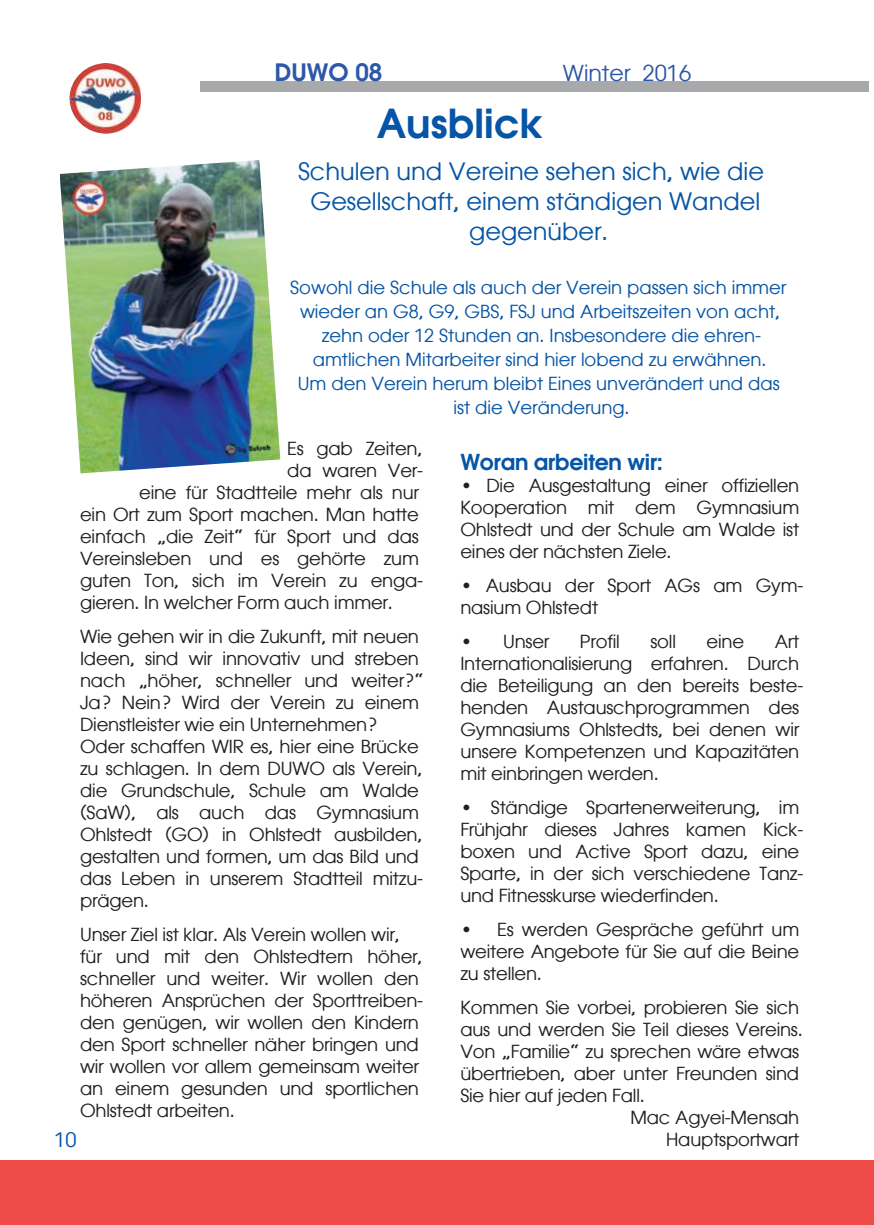
<style>
.page{position:relative;width:874px;height:1225px;background:#fff}
.page>*{position:absolute;margin:0;border:0;box-sizing:border-box;transform-origin:0 0}
.t1{font:600 40px "Atlanta";color:#0655a6}
.t2{font:24px "Atlanta";color:#0655a6}
.t3{font:600 24px "Atlanta";color:#2d57a7}
.t4{font:600 22px "Atlanta";letter-spacing:-.01em;color:#0655a6}
.t5{font:22px "Atlanta";color:#2d57a7}
.t6{font:20px "Atlanta";color:#0655a6}
.t7{font:18px/22px "Atlanta";letter-spacing:-.01em;color:#221f1f}
.t8{font:18px/24px "Atlanta";color:#0655a6;text-align:center}
.s1{font-size:20px}
</style>
<div class="page">
<img style="left:69px;top:63px;width:71px;height:71px">
<div style="left:200px;top:82px;width:667px;height:10px;background:#a7a9ab"></div>
<div style="left:0;top:1160px;width:873px;height:65px;background:#ef4b49"></div>
<img style="left:60px;top:160px;width:220px;height:313px">
<h2 class="t3" style="left:274px;top:59px;width:109px">DUWO 08</h2>
<p class="t5" style="left:562px;top:61px;width:130px">Winter 2016</p>
<h1 class="t1" style="left:376px;top:101px;width:167px">Ausblick</h1>
<h2 class="t2" style="left:298px;top:159px;width:467px">Schulen und Vereine sehen sich, wie die</h2>
<h2 class="t2" style="left:310px;top:189px;width:451px">Gesellschaft, einem ständigen Wandel</h2>
<h2 class="t2" style="left:469px;top:219px;width:140px">gegenüber.</h2>
<p class="t8" style="left:290px;top:275px;width:497px">Sowohl die Schule als auch der Verein passen sich immer wieder an G8, G9, GBS, FSJ und Arbeitszeiten von acht, zehn oder 12 Stunden an. Insbesondere die ehren&shy;amtlichen Mitarbeiter sind hier lobend zu erwähnen.<br>Um den Verein herum bleibt Eines unverändert und das ist die Veränderung.</p>
<p class="t7" style="left:287px;top:438px;width:136px">Es gab Zeiten,</p>
<p class="t7" style="left:287px;top:460px;width:137px">da waren Ver-</p>
<p class="t7" style="left:139px;top:482px;width:281px">eine für Stadtteile mehr als nur</p>
<p class="t7" style="left:80px;top:504px;width:340px">ein Ort zum Sport machen. Man hatte</p>
<p class="t7" style="left:80px;top:526px;width:340px">einfach „die Zeit“ für Sport und das</p>
<p class="t7" style="left:80px;top:548px;width:340px">Vereinsleben und es gehörte zum</p>
<p class="t7" style="left:80px;top:570px;width:344px">guten Ton, sich im Verein zu enga-</p>
<p class="t7" style="left:80px;top:592px;width:314px">gieren. In welcher Form auch immer.</p>
<p class="t7" style="left:80px;top:626px;width:345px">Wie gehen wir in die Zukunft, mit neuen Ideen, sind wir innovativ und streben nach „höher, schneller und weiter?“ Ja? Nein? Wird der Verein zu einem Dienstleister wie ein Unternehmen?<br>Oder schaffen WIR es, hier eine Brücke zu schlagen. In dem DUWO als Verein, die Grundschule, Schule am Walde (SaW), als auch das Gymnasium Ohlstedt (GO) in Ohlstedt ausbilden, gestalten und formen, um das Bild und das Leben in unserem Stadtteil mitzu&shy;prägen.</p>
<p class="t7" style="left:80px;top:924px;width:344px">Unser Ziel ist klar. Als Verein wollen wir, für und mit den Ohlstedtern höher, schneller und weiter. Wir wollen den höheren Ansprüchen der Sporttreiben&shy;den genügen, wir wollen den Kindern den Sport schneller näher bringen und wir wollen vor allem gemeinsam weiter an einem gesunden und sportlichen Ohlstedt arbeiten.</p>
<p class="t6" style="left:55px;top:1129px;width:24px">10</p>
<p class="t4" style="left:460px;top:449px;width:204px">Woran arbeiten wir:</p>
<p class="t7" style="left:460px;top:474px;width:340px;text-align:justify"><span class="s1">•</span> Die Ausgestaltung einer offiziellen Kooperation mit dem Gymnasium Ohlstedt und der Schule am Walde ist eines der nächsten Ziele.</p>
<p class="t7" style="left:460px;top:574px;width:344px"><span class="s1">•</span> Ausbau der Sport AGs am Gym&shy;nasium Ohlstedt</p>
<p class="t7" style="left:460px;top:630px;width:90px"><span class="s1">•</span> Unser</p>
<p class="t7" style="left:579px;top:630px;width:41px">Profil</p>
<p class="t7" style="left:650px;top:630px;width:27px">soll</p>
<p class="t7" style="left:706px;top:630px;width:39px">eine</p>
<p class="t7" style="left:460px;top:630px;width:344px;text-indent:314px">Art<br>Internationalisierung erfahren. Durch die Beteiligung an den bereits beste&shy;henden Austauschprogrammen des<br>Gymnasiums Ohlstedts, bei denen wir unsere Kompetenzen und Kapazitäten mit einbringen werden.</p>
<p class="t7" style="left:460px;top:796px;width:344px"><span class="s1">•</span> Ständige Spartenerweiterung, im Frühjahr dieses Jahres kamen Kick&shy;boxen und Active Sport dazu, eine Sparte, in der sich verschiedene Tanz&shy;und Fitnesskurse wiederfinden.</p>
<p class="t7" style="left:460px;top:918px;width:340px;text-align:justify"><span class="s1">•</span> Es werden Gespräche geführt um weitere Angebote für Sie auf die Beine zu stellen.</p>
<p class="t7" style="left:460px;top:996px;width:340px">Kommen Sie vorbei, probieren Sie sich</p>
<p class="t7" style="left:460px;top:1018px;width:343px">aus und werden Sie Teil dieses Vereins.</p>
<p class="t7" style="left:460px;top:1040px;width:340px">Von „Familie“ zu sprechen wäre etwas</p>
<p class="t7" style="left:460px;top:1062px;width:340px">übertrieben, aber unter Freunden sind</p>
<p class="t7" style="left:460px;top:1084px;width:186px">Sie hier auf jeden Fall.</p>
<p class="t7" style="left:630px;top:1106px;width:170px">Mac Agyei-Mensah</p>
<p class="t7" style="left:665px;top:1128px;width:134px">Hauptsportwart</p>
</div>
